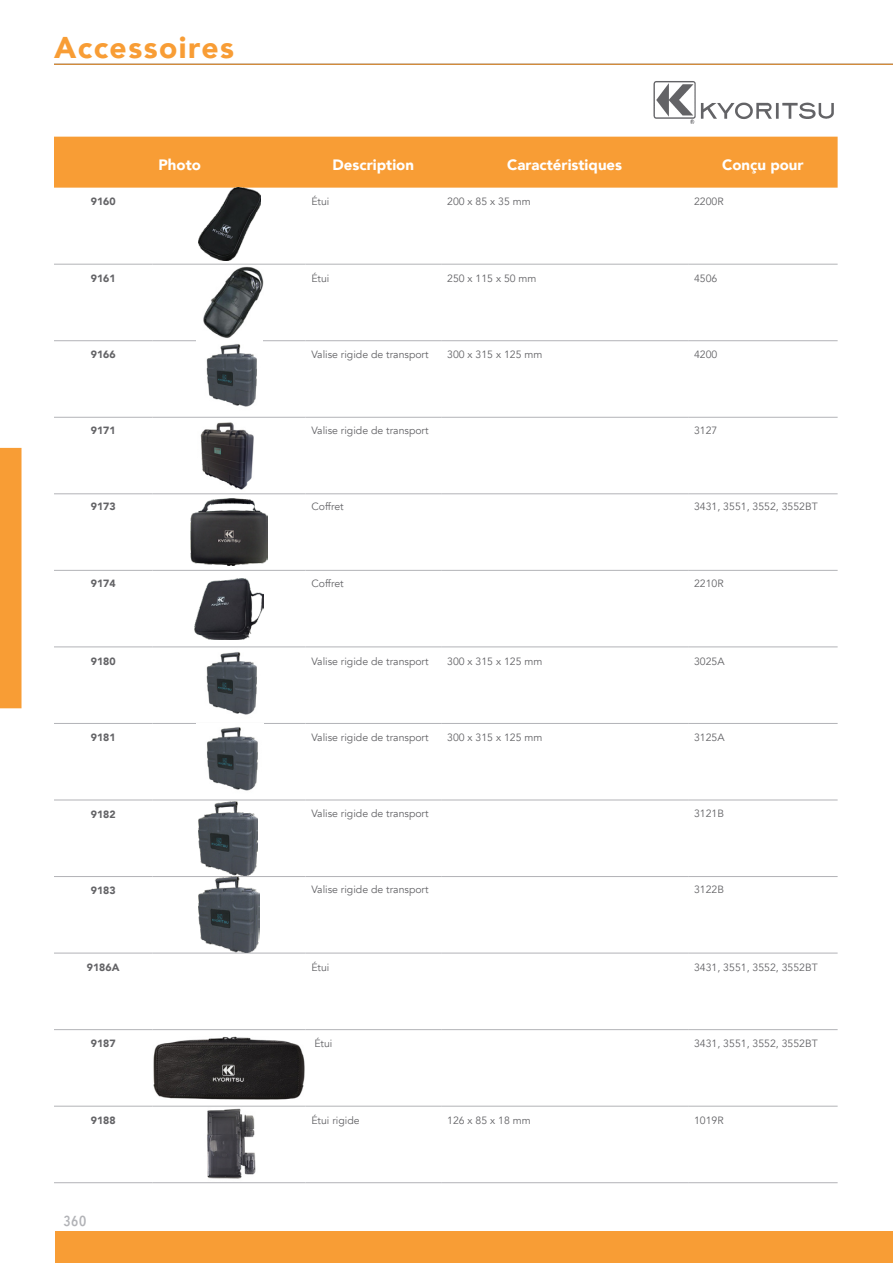
<style>
.page{position:relative;width:893px;height:1263px;background:#fff}
.page>*{position:absolute;margin:0;border:0;box-sizing:border-box;transform-origin:0 0}
.t1{font:900 30px "Avenir";letter-spacing:.05em;color:#f89d35}
.t2{font:500 18px "Avenir Next Condensed";color:#b2b3b7}
.t3{font:900 15px "Avenir";color:#fff}
.t4{font:10.5px "Avenir";color:#636366}
.t5{font:900 10.5px "Avenir";color:#636366}
</style>
<div class="page">
<div style="left:55px;top:1231px;width:838px;height:32px;background:#f89d35"></div>
<hr style="left:54px;top:64px;width:839px;height:1px;background:#f89d35">
<div style="left:54px;top:137px;width:784px;height:51px;background:#f89d35"></div>
<hr style="left:54px;top:264px;width:98px;height:1px;background:#b2b3b7">
<hr style="left:152px;top:264px;width:153px;height:1px;background:#b2b3b7">
<hr style="left:305px;top:264px;width:136px;height:1px;background:#b2b3b7">
<hr style="left:441px;top:264px;width:247px;height:1px;background:#b2b3b7">
<hr style="left:688px;top:264px;width:150px;height:1px;background:#b2b3b7">
<hr style="left:54px;top:340px;width:98px;height:1px;background:#b2b3b7">
<hr style="left:152px;top:340px;width:153px;height:1px;background:#b2b3b7">
<hr style="left:305px;top:340px;width:136px;height:1px;background:#b2b3b7">
<hr style="left:441px;top:340px;width:247px;height:1px;background:#b2b3b7">
<hr style="left:688px;top:340px;width:150px;height:1px;background:#b2b3b7">
<hr style="left:54px;top:417px;width:98px;height:1px;background:#b2b3b7">
<hr style="left:152px;top:417px;width:153px;height:1px;background:#b2b3b7">
<hr style="left:305px;top:417px;width:136px;height:1px;background:#b2b3b7">
<hr style="left:441px;top:417px;width:247px;height:1px;background:#b2b3b7">
<hr style="left:688px;top:417px;width:150px;height:1px;background:#b2b3b7">
<hr style="left:54px;top:493px;width:98px;height:1px;background:#b2b3b7">
<hr style="left:152px;top:493px;width:153px;height:1px;background:#b2b3b7">
<hr style="left:305px;top:493px;width:136px;height:1px;background:#b2b3b7">
<hr style="left:441px;top:493px;width:247px;height:1px;background:#b2b3b7">
<hr style="left:688px;top:493px;width:150px;height:1px;background:#b2b3b7">
<hr style="left:54px;top:570px;width:98px;height:1px;background:#b2b3b7">
<hr style="left:152px;top:570px;width:153px;height:1px;background:#b2b3b7">
<hr style="left:305px;top:570px;width:136px;height:1px;background:#b2b3b7">
<hr style="left:441px;top:570px;width:247px;height:1px;background:#b2b3b7">
<hr style="left:688px;top:570px;width:150px;height:1px;background:#b2b3b7">
<hr style="left:54px;top:647px;width:98px;height:1px;background:#b2b3b7">
<hr style="left:152px;top:647px;width:153px;height:1px;background:#b2b3b7">
<hr style="left:305px;top:647px;width:136px;height:1px;background:#b2b3b7">
<hr style="left:441px;top:647px;width:247px;height:1px;background:#b2b3b7">
<hr style="left:688px;top:647px;width:150px;height:1px;background:#b2b3b7">
<hr style="left:54px;top:723px;width:98px;height:1px;background:#b2b3b7">
<hr style="left:152px;top:723px;width:153px;height:1px;background:#b2b3b7">
<hr style="left:305px;top:723px;width:136px;height:1px;background:#b2b3b7">
<hr style="left:441px;top:723px;width:247px;height:1px;background:#b2b3b7">
<hr style="left:688px;top:723px;width:150px;height:1px;background:#b2b3b7">
<hr style="left:54px;top:1029px;width:98px;height:1px;background:#b2b3b7">
<hr style="left:152px;top:1029px;width:153px;height:1px;background:#b2b3b7">
<hr style="left:305px;top:1029px;width:136px;height:1px;background:#b2b3b7">
<hr style="left:441px;top:1029px;width:247px;height:1px;background:#b2b3b7">
<hr style="left:688px;top:1029px;width:150px;height:1px;background:#b2b3b7">
<hr style="left:54px;top:1106px;width:98px;height:1px;background:#b2b3b7">
<hr style="left:152px;top:1106px;width:153px;height:1px;background:#b2b3b7">
<hr style="left:305px;top:1106px;width:136px;height:1px;background:#b2b3b7">
<hr style="left:441px;top:1106px;width:247px;height:1px;background:#b2b3b7">
<hr style="left:688px;top:1106px;width:150px;height:1px;background:#b2b3b7">
<hr style="left:54px;top:1182px;width:98px;height:1px;background:#b2b3b7">
<hr style="left:152px;top:1182px;width:153px;height:1px;background:#b2b3b7">
<hr style="left:305px;top:1182px;width:136px;height:1px;background:#b2b3b7">
<hr style="left:441px;top:1182px;width:247px;height:1px;background:#b2b3b7">
<hr style="left:688px;top:1182px;width:150px;height:1px;background:#b2b3b7">
<hr style="left:54px;top:800px;width:98px;height:1px;background:#b2b3b7">
<hr style="left:152px;top:800px;width:153px;height:1px;background:#b2b3b7">
<hr style="left:305px;top:800px;width:136px;height:1px;background:#b2b3b7">
<hr style="left:441px;top:800px;width:247px;height:1px;background:#b2b3b7">
<hr style="left:688px;top:800px;width:150px;height:1px;background:#b2b3b7">
<hr style="left:54px;top:876px;width:98px;height:1px;background:#b2b3b7">
<hr style="left:152px;top:876px;width:153px;height:1px;background:#b2b3b7">
<hr style="left:305px;top:876px;width:136px;height:1px;background:#b2b3b7">
<hr style="left:441px;top:876px;width:247px;height:1px;background:#b2b3b7">
<hr style="left:688px;top:876px;width:150px;height:1px;background:#b2b3b7">
<hr style="left:54px;top:953px;width:98px;height:1px;background:#b2b3b7">
<hr style="left:152px;top:953px;width:153px;height:1px;background:#b2b3b7">
<hr style="left:305px;top:953px;width:136px;height:1px;background:#b2b3b7">
<hr style="left:441px;top:953px;width:247px;height:1px;background:#b2b3b7">
<hr style="left:688px;top:953px;width:150px;height:1px;background:#b2b3b7">
<img style="left:199px;top:188px;width:61px;height:72px">
<img style="left:203px;top:266px;width:61px;height:72px">
<img style="left:206px;top:344px;width:51px;height:63px">
<img style="left:200px;top:422px;width:54px;height:68px">
<img style="left:191px;top:499px;width:76px;height:67px">
<img style="left:194px;top:578px;width:70px;height:61px">
<img style="left:206px;top:652px;width:51px;height:63px">
<img style="left:207px;top:727px;width:51px;height:64px">
<img style="left:198px;top:802px;width:60px;height:73px">
<img style="left:198px;top:877px;width:62px;height:76px">
<img style="left:153px;top:1036px;width:152px;height:64px">
<img style="left:207px;top:1108px;width:49px;height:71px">
<img style="left:653px;top:81px;width:181px;height:43px">
<div style="left:0;top:448px;width:22px;height:260px;background:#f89d35"></div>
<h1 class="t1" style="left:54px;top:21px;width:182px">Accessoires</h1>
<h3 class="t3" style="left:158px;top:152px;width:44px">Photo</h3>
<h3 class="t3" style="left:333px;top:152px;width:83px">Description</h3>
<h3 class="t3" style="left:507px;top:152px;width:117px">Caractéristiques</h3>
<h3 class="t3" style="left:722px;top:152px;width:83px">Conçu pour</h3>
<p class="t5" style="left:91px;top:193px;width:26px">9160</p>
<p class="t4" style="left:311px;top:195px;width:20px">Étui</p>
<p class="t4" style="left:447px;top:195px;width:85px">200 x 85 x 35 mm</p>
<p class="t4" style="left:694px;top:195px;width:31px">2200R</p>
<p class="t5" style="left:91px;top:269px;width:26px">9161</p>
<p class="t4" style="left:311px;top:272px;width:20px">Étui</p>
<p class="t4" style="left:447px;top:272px;width:91px">250 x 115 x 50 mm</p>
<p class="t4" style="left:694px;top:272px;width:25px">4506</p>
<p class="t5" style="left:91px;top:346px;width:26px">9166</p>
<p class="t4" style="left:311px;top:349px;width:119px">Valise rigide de transport</p>
<p class="t4" style="left:447px;top:349px;width:97px">300 x 315 x 125 mm</p>
<p class="t4" style="left:694px;top:349px;width:25px">4200</p>
<p class="t5" style="left:91px;top:421px;width:26px">9171</p>
<p class="t4" style="left:311px;top:424px;width:119px">Valise rigide de transport</p>
<p class="t4" style="left:694px;top:424px;width:25px">3127</p>
<p class="t5" style="left:91px;top:498px;width:26px">9173</p>
<p class="t4" style="left:311px;top:500px;width:34px">Coffret</p>
<p class="t4" style="left:694px;top:500px;width:125px">3431, 3551, 3552, 3552BT</p>
<p class="t5" style="left:91px;top:574px;width:26px">9174</p>
<p class="t4" style="left:311px;top:577px;width:34px">Coffret</p>
<p class="t4" style="left:694px;top:577px;width:31px">2210R</p>
<p class="t5" style="left:91px;top:652px;width:26px">9180</p>
<p class="t4" style="left:311px;top:655px;width:119px">Valise rigide de transport</p>
<p class="t4" style="left:447px;top:655px;width:97px">300 x 315 x 125 mm</p>
<p class="t4" style="left:694px;top:655px;width:32px">3025A</p>
<p class="t5" style="left:91px;top:728px;width:26px">9181</p>
<p class="t4" style="left:311px;top:731px;width:119px">Valise rigide de transport</p>
<p class="t4" style="left:447px;top:731px;width:97px">300 x 315 x 125 mm</p>
<p class="t4" style="left:694px;top:731px;width:32px">3125A</p>
<p class="t5" style="left:91px;top:805px;width:26px">9182</p>
<p class="t4" style="left:311px;top:807px;width:119px">Valise rigide de transport</p>
<p class="t4" style="left:694px;top:807px;width:31px">3121B</p>
<p class="t5" style="left:91px;top:882px;width:26px">9183</p>
<p class="t4" style="left:311px;top:883px;width:119px">Valise rigide de transport</p>
<p class="t4" style="left:694px;top:883px;width:31px">3122B</p>
<p class="t5" style="left:87px;top:958px;width:34px">9186A</p>
<p class="t4" style="left:311px;top:961px;width:20px">Étui</p>
<p class="t4" style="left:694px;top:961px;width:125px">3431, 3551, 3552, 3552BT</p>
<p class="t5" style="left:91px;top:1035px;width:26px">9187</p>
<p class="t4" style="left:314px;top:1037px;width:20px">Étui</p>
<p class="t4" style="left:694px;top:1037px;width:125px">3431, 3551, 3552, 3552BT</p>
<p class="t5" style="left:91px;top:1111px;width:26px">9188</p>
<p class="t4" style="left:311px;top:1114px;width:50px">Étui rigide</p>
<p class="t4" style="left:447px;top:1114px;width:85px">126 x 85 x 18 mm</p>
<p class="t4" style="left:694px;top:1114px;width:31px">1019R</p>
<h2 class="t2" style="left:63px;top:1209px;width:25px">360</h2>
</div>
